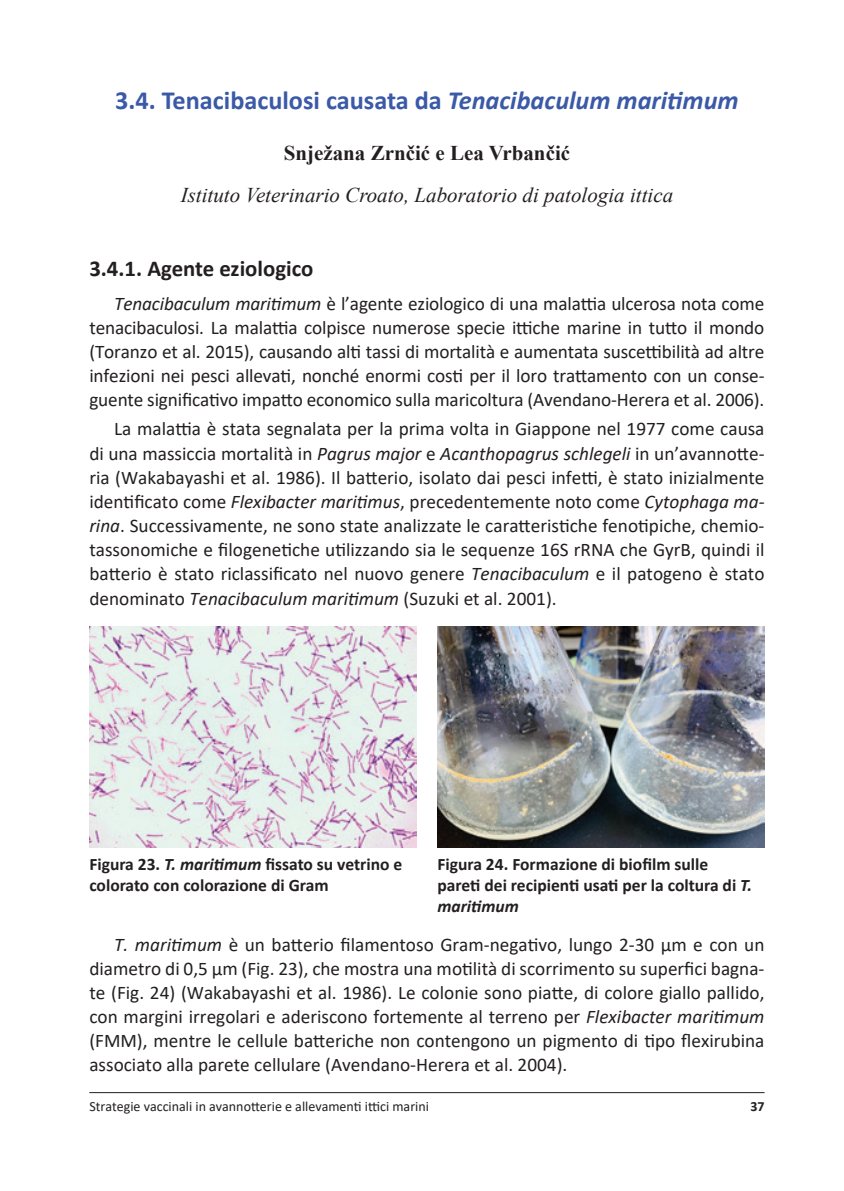
<style>
.page{position:relative;width:844px;height:1191px;background:#fff}
.page>*{position:absolute;margin:0;border:0;box-sizing:border-box;transform-origin:0 0}
.t1{font:700 26.25px "Calibri";color:#3a59a7}
.t2{font:700 22.75px "Calibri";color:#231f20}
.t3{font:italic 21px "Times New Roman";color:#231f20}
.t4{font:700 21px "Times New Roman";color:#231f20}
.t5{font:19.25px/24.2px "Calibri";color:#231f20;text-align:justify}
.t6{font:700 17.5px/21px "Calibri";color:#231f20}
.t7{font:14px "Calibri";color:#231f20}
.t8{font:700 14px "Calibri";color:#231f20}
.s1{font-style:italic}
</style>
<div class="page">
<hr style="left:89px;top:1092px;width:675px;height:1px;background:#231f20">
<img style="left:89px;top:626px;width:327px;height:221px">
<img style="left:437px;top:626px;width:327px;height:221px">
<h1 class="t1" style="left:115px;top:82px;width:624px">3.4. Tenacibaculosi causata da <span class="s1">Tenacibaculum maritimum</span></h1>
<p class="t4" style="left:284px;top:138px;width:288px">Snježana Zrnčić e Lea Vrbančić</p>
<p class="t3" style="left:181px;top:180px;width:494px">Istituto Veterinario Croato, Laboratorio di patologia ittica</p>
<p class="t2" style="left:89px;top:252px;width:225px">3.4.1. Agente eziologico</p>
<p class="t5" style="left:89px;top:291px;width:676px;text-indent:25px"><span class="s1">Tenacibaculum maritimum</span> è l’agente eziologico di una malattia ulcerosa nota come tenacibaculosi. La malattia colpisce numerose specie ittiche marine in tutto il mondo (Toranzo et al. 2015), causando alti tassi di mortalità e aumentata suscettibilità ad altre infezioni nei pesci allevati, nonché enormi costi per il loro trattamento con un conse&shy;guente significativo impatto economico sulla maricoltura (Avendano-Herera et al. 2006).</p>
<p class="t5" style="left:89px;top:416px;width:676px;text-indent:25px">La malattia è stata segnalata per la prima volta in Giappone nel 1977 come causa di una massiccia mortalità in <span class="s1">Pagrus major</span> e <span class="s1">Acanthopagrus schlegeli</span> in un’avannotte&shy;ria (Wakabayashi et al. 1986). Il batterio, isolato dai pesci infetti, è stato inizialmente identificato come <span class="s1">Flexibacter maritimus</span>, precedentemente noto come <span class="s1">Cytophaga ma&shy;rina</span>. Successivamente, ne sono state analizzate le caratteristiche fenotipiche, chemio&shy;tassonomiche e filogenetiche utilizzando sia le sequenze 16S rRNA</p>
<p class="t5" style="left:89px;top:537px;width:676px;text-indent:530px">che GyrB, quindi il batterio è stato riclassificato nel nuovo genere <span class="s1">Tenacibaculum</span> e il patogeno è stato denominato <span class="s1">Tenacibaculum maritimum</span> (Suzuki et al. 2001).</p>
<p class="t6" style="left:89px;top:853px;width:314px">Figura 23. <span class="s1">T. maritimum</span> fissato su vetrino e colorato con colorazione di Gram</p>
<p class="t6" style="left:437px;top:853px;width:316px">Figura 24. Formazione di biofilm sulle pareti dei recipienti usati per la coltura di <span class="s1">T. maritimum</span></p>
<p class="t5" style="left:89px;top:931px;width:676px;text-indent:25px"><span class="s1">T. maritimum</span> è un batterio filamentoso Gram-negativo, lungo 2-30 µm e con un diametro di 0,5 µm (Fig. 23), che mostra una motilità di scorrimento su superfici bagna&shy;te (Fig. 24) (Wakabayashi et al. 1986). Le colonie sono piatte, di colore giallo pallido, con margini irregolari e aderiscono fortemente al terreno per <span class="s1">Flexibacter maritimum </span>(FMM), mentre le cellule batteriche non contengono un pigmento di tipo flexirubina associato alla parete cellulare (Avendano-Herera et al. 2004).</p>
<p class="t7" style="left:89px;top:1096px;width:341px">Strategie vaccinali in avannotterie e allevamenti ittici marini</p>
<p class="t8" style="left:750px;top:1096px;width:16px">37</p>
</div>
